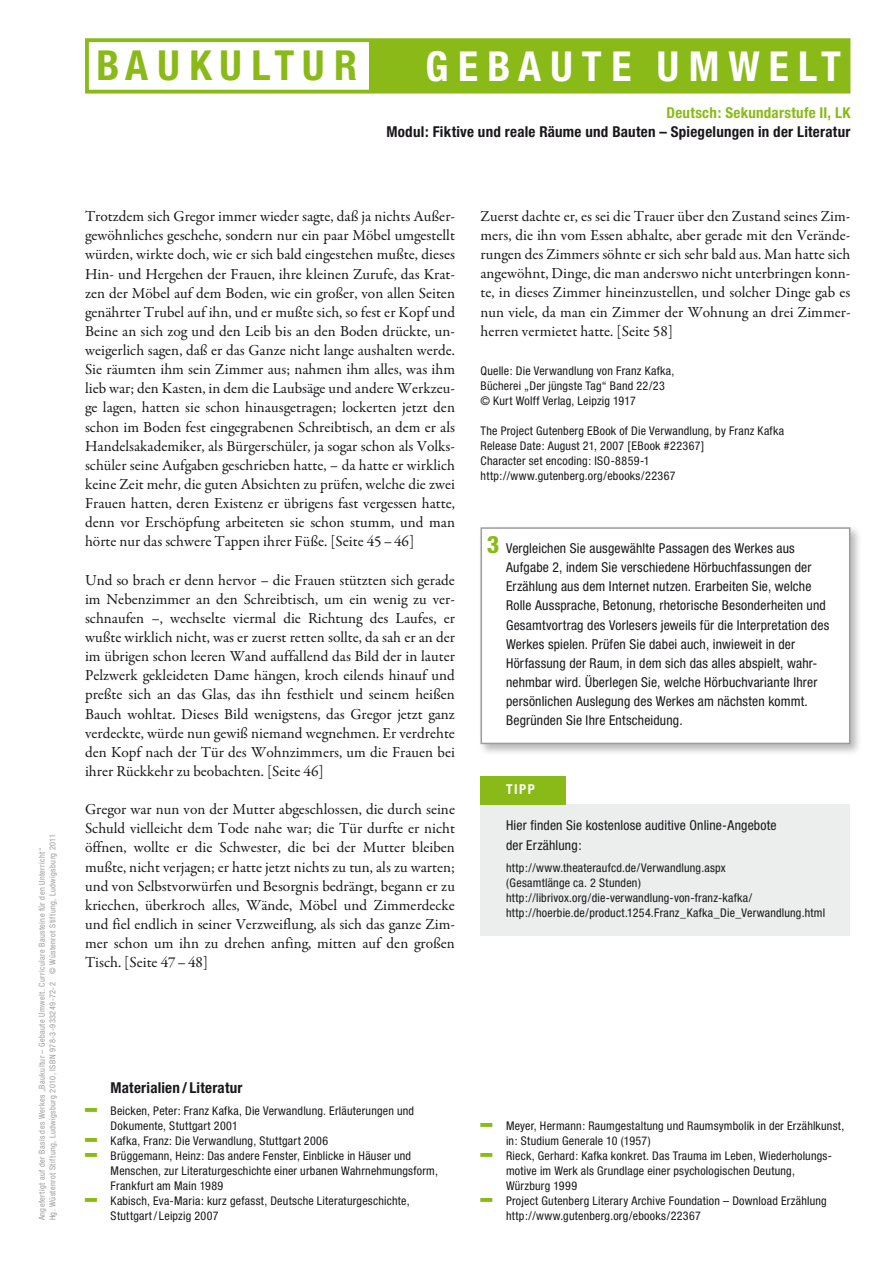
<style>
.page{position:relative;width:893px;height:1263px;background:#fff}
.page>*{position:absolute;margin:0;border:0;box-sizing:border-box;transform-origin:0 0}
.t1{font:700 condensed 41.4px "Helvetica Neue";letter-spacing:.225em;color:#fff}
.t2{font:700 condensed 41.4px "Helvetica Neue";letter-spacing:.21em;color:#89ba17}
.t3{font:800 condensed 24px "Helvetica Neue";color:#89ba17}
.t4{font:15.3px/19.2px "Garamond Premr Pro";color:#1a171b;text-align:justify}
.t5{font:700 condensed 15px "Helvetica Neue";letter-spacing:.015em;color:#1a171b}
.t6{font:700 condensed 15px "Helvetica Neue";letter-spacing:.015em;color:#89ba17}
.t7{font:condensed 13.65px/19.2px "Helvetica Neue";letter-spacing:.015em;color:#1a171b}
.t8{font:700 condensed 13.65px "Helvetica Neue";color:#fff}
.t9{font:condensed 12px/15px "Helvetica Neue";letter-spacing:.02em;color:#1a171b}
.t10{font:condensed 8.25px/10.5px "Helvetica Neue";letter-spacing:.05em;color:#9c9d9f}
.s1{font-weight:900;font-stretch:expanded;font-size:24px;color:#89ba17}
</style>
<div class="page">
<div style="left:370px;top:39px;width:479px;height:53px;background:#89ba17"></div>
<div style="left:85px;top:38px;width:765px;height:56px;border:4px solid #89ba17"></div>
<div style="left:480px;top:805px;width:370px;height:131px;background:#eceded"></div>
<div style="left:478px;top:525px;width:384px;height:231px;background:#1a171b;opacity:.3"></div>
<div style="left:480px;top:527px;width:370px;height:217px;background:#fff;border:2px solid #9c9d9f"></div>
<div style="left:480px;top:776px;width:86px;height:29px;background:#89ba17"></div>
<p class="t10" style="left:37px;top:1220px;width:388px;rotate:-90deg">Angefertigt auf der Basis des Werkes „Baukultur – Gebaute Umwelt. Curriculare Bausteine für den Unterricht“<br>Hg. Wüstenrot Stiftung, Ludwigsburg 2010, ISBN 978-3-933249-72-2 © Wüstenrot Stiftung, Ludwigsburg 2011</p>
<h1 class="t2" style="left:96px;top:40px;width:262px">BAUKULTUR</h1>
<h1 class="t1" style="left:425px;top:41px;width:417px">GEBAUTE UMWELT</h1>
<p class="t6" style="left:667px;top:104px;width:185px">Deutsch: Sekundarstufe II, LK</p>
<p class="t5" style="left:386px;top:123px;width:465px">Modul: Fiktive und reale Räume und Bauten – Spiegelungen in der Literatur</p>
<p class="t4" style="left:85px;top:207px;width:371px">Trotzdem sich Gregor immer wieder sagte, daß ja nichts Außer&shy;gewöhnliches geschehe, sondern nur ein paar Möbel umgestellt würden, wirkte doch, wie er sich bald eingestehen mußte, dieses Hin- und Hergehen der Frauen, ihre kleinen Zurufe, das Krat&shy;zen der Möbel auf dem Boden, wie ein großer, von allen Seiten genährter Trubel auf ihn, und er mußte sich, so fest er Kopf und Beine an sich zog und den Leib bis an den Boden drückte, un&shy;weigerlich sagen, daß er das Ganze nicht lange aushalten werde.<br>Sie räumten ihm sein Zimmer aus; nahmen ihm alles, was ihm lieb war; den Kasten, in dem die Laubsäge und andere Werkzeu&shy;ge lagen, hatten sie schon hinausgetragen; lockerten jetzt den schon im Boden fest eingegrabenen Schreibtisch, an dem er als Handelsakademiker, als Bürgerschüler, ja sogar schon als Volks&shy;schüler seine Aufgaben geschrieben hatte, – da hatte er wirklich keine Zeit mehr, die guten Absichten zu prüfen, welche die zwei Frauen hatten, deren Existenz er übrigens fast vergessen hatte, denn vor Erschöpfung arbeiteten sie schon stumm, und man hörte nur das schwere Tappen ihrer Füße. [Seite 45–46]</p>
<p class="t4" style="left:85px;top:570px;width:371px">Und so brach er denn hervor – die Frauen stützten sich gerade im Nebenzimmer an den Schreibtisch, um ein wenig zu ver&shy;schnaufen –, wechselte viermal die Richtung des Laufes, er wußte wirklich nicht, was er zuerst retten sollte, da sah er an der im übrigen schon leeren Wand auffallend das Bild der in lauter Pelzwerk gekleideten Dame hängen, kroch eilends hinauf und preßte sich an das Glas, das ihn festhielt und seinem heißen Bauch wohltat. Dieses Bild wenigstens, das Gregor jetzt ganz verdeckte, würde nun gewiß niemand wegnehmen. Er verdrehte den Kopf nach der Tür des Wohnzimmers, um die Frauen bei ihrer Rückkehr zu beobachten. [Seite 46]</p>
<p class="t4" style="left:85px;top:800px;width:371px">Gregor war nun von der Mutter abgeschlossen, die durch seine Schuld vielleicht dem Tode nahe war; die Tür durfte er nicht öffnen, wollte er die Schwester, die bei der Mutter bleiben mußte, nicht verjagen; er hatte jetzt nichts zu tun, als zu warten; und von Selbstvorwürfen und Besorgnis bedrängt, begann er zu kriechen, überkroch alles, Wände, Möbel und Zimmerdecke und fiel endlich in seiner Verzweiflung, als sich das ganze Zim&shy;mer schon um ihn zu drehen anfing, mitten auf den großen Tisch. [Seite 47–48]</p>
<p class="t4" style="left:480px;top:207px;width:371px">Zuerst dachte er, es sei die Trauer über den Zustand seines Zim&shy;mers, die ihn vom Essen abhalte, aber gerade mit den Verände&shy;rungen des Zimmers söhnte er sich sehr bald aus. Man hatte sich angewöhnt, Dinge, die man anderswo nicht unterbringen konn&shy;te, in dieses Zimmer hineinzustellen, und solcher Dinge gab es nun viele, da man ein Zimmer der Wohnung an drei Zimmer&shy;herren vermietet hatte. [Seite 58]</p>
<p class="t9" style="left:480px;top:363px;width:195px">Quelle: Die Verwandlung von Franz Kafka,<br>Bücherei „Der jüngste Tag“ Band 22/23 © Kurt Wolff Verlag, Leipzig 1917</p>
<p class="t9" style="left:480px;top:423px;width:305px">The Project Gutenberg EBook of Die Verwandlung, by Franz Kafka Release Date: August 21, 2007 [EBook #22367]<br>Character set encoding: ISO-8859-1 http://www.gutenberg.org/ebooks/22367</p>
<h2 class="t3" style="left:487px;top:530px;width:14px">3</h2>
<p class="t7" style="left:506px;top:538px;width:325px">Vergleichen Sie ausgewählte Passagen des Werkes aus Aufgabe 2, indem Sie verschiedene Hörbuchfassungen der Erzählung aus dem Internet nutzen. Erarbeiten Sie, welche Rolle Aussprache, Betonung, rhetorische Besonderheiten und Gesamtvortrag des Vorlesers jeweils für die Interpretation des Werkes spielen. Prüfen Sie dabei auch, inwieweit in der Hörfassung der Raum, in dem sich das alles abspielt, wahr&shy;nehmbar wird. Überlegen Sie, welche Hörbuchvariante Ihrer persönlichen Auslegung des Werkes am nächsten kommt.<br>Begründen Sie Ihre Entscheidung.</p>
<p class="t8" style="left:506px;top:781px;width:30px">TIPP</p>
<p class="t7" style="left:506px;top:816px;width:272px">Hier finden Sie kostenlose auditive Online-Angebote der Erzählung:</p>
<p class="t9" style="left:506px;top:860px;width:321px">http://www.theateraufcd.de/Verwandlung.aspx<br>(Gesamtlänge ca. 2 Stunden) http://librivox.org/die-verwandlung-von-franz-kafka/ http://hoerbie.de/product.1254.Franz_Kafka_Die_Verwandlung.html</p>
<p class="t5" style="left:111px;top:1078px;width:134px">Materialien / Literatur</p>
<p class="t9" style="left:111px;top:1103px;width:305px;text-indent:-26px"><span class="s1">—</span> Beicken, Peter: Franz Kafka, Die Verwandlung. Erläuterungen und<br>Dokumente, Stuttgart 2001</p>
<p class="t9" style="left:85px;top:1133px;width:245px"><span class="s1">—</span> Kafka, Franz: Die Verwandlung, Stuttgart 2006</p>
<p class="t9" style="left:111px;top:1148px;width:329px;text-indent:-26px"><span class="s1">—</span> Brüggemann, Heinz: Das andere Fenster, Einblicke in Häuser und<br>Menschen, zur Literaturgeschichte einer urbanen Wahrnehmungsform,<br>Frankfurt am Main 1989</p>
<p class="t9" style="left:111px;top:1193px;width:301px;text-indent:-26px"><span class="s1">—</span> Kabisch, Eva-Maria: kurz gefasst, Deutsche Literaturgeschichte,<br>Stuttgart / Leipzig 2007</p>
<p class="t9" style="left:506px;top:1118px;width:340px;text-indent:-26px"><span class="s1">—</span> Meyer, Hermann: Raumgestaltung und Raumsymbolik in der Erzählkunst, in: Studium Generale 10 (1957)</p>
<p class="t9" style="left:506px;top:1148px;width:327px;text-indent:-26px"><span class="s1">—</span> Rieck, Gerhard: Kafka konkret. Das Trauma im Leben, Wiederholungs&shy;motive im Werk als Grundlage einer psychologischen Deutung,<br>Würzburg 1999</p>
<p class="t9" style="left:506px;top:1193px;width:322px;text-indent:-26px"><span class="s1">—</span> Project Gutenberg Literary Archive Foundation – Download Erzählung http://www.gutenberg.org/ebooks/22367</p>
</div>
